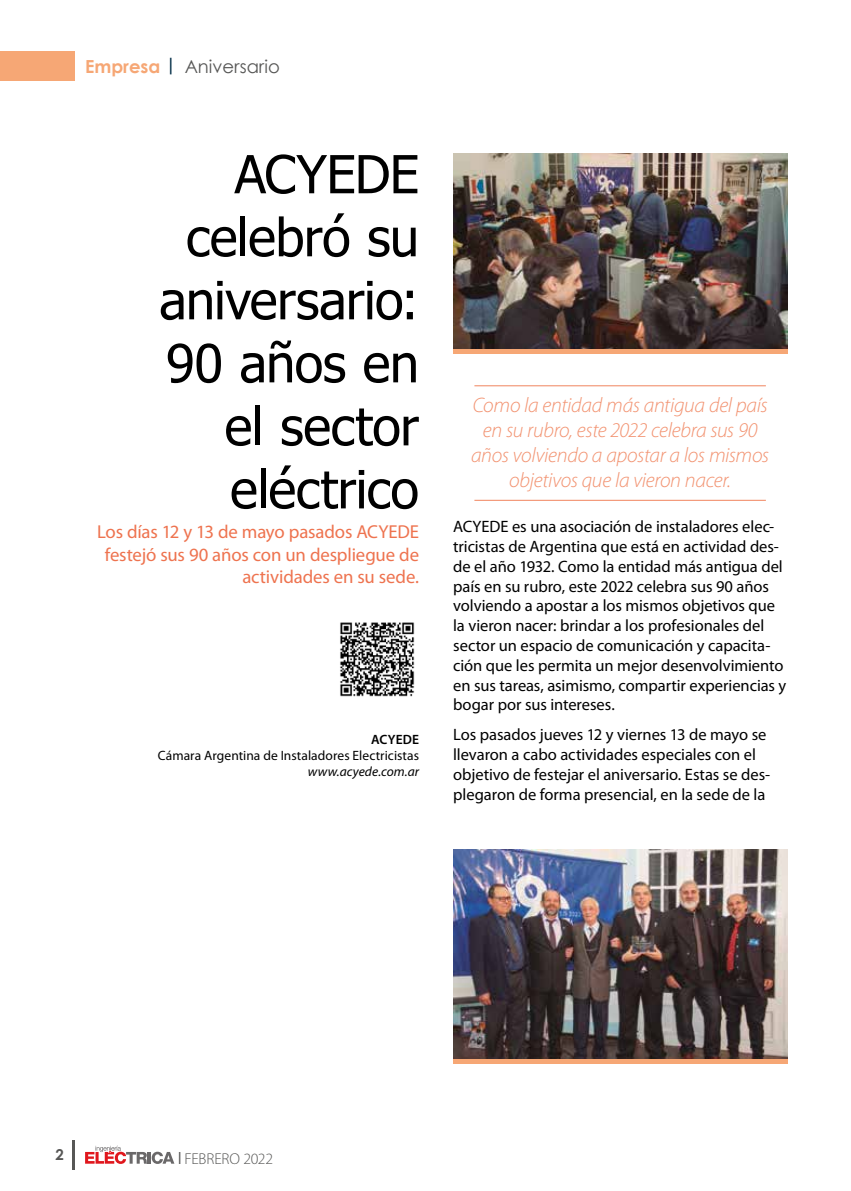
<style>
.page{position:relative;width:851px;height:1191px;background:#fff}
.page>*{position:absolute;margin:0;border:0;box-sizing:border-box;transform-origin:0 0}
.t1{font:52.5px/63px "Tahoma";letter-spacing:-.01em;color:#000;text-align:right}
.t2{font:italic 300 21px/25.2px "Myriad Pro";letter-spacing:-.015em;color:#f29270;text-align:center}
.t3{font:18.75px/22.5px "Myriad Pro";letter-spacing:-.01em;color:#ee734f;text-align:right}
.t4{font:18px "Century Gothic";color:#575756}
.t5{font:16.5px/19.8px "Myriad Pro";letter-spacing:-.005em;color:#000}
.t6{font:300 15.75px "Myriad Pro";letter-spacing:-.015em;color:#575756}
.t7{font:700 15px "Century Gothic";color:#575756}
.t8{font:13.5px "Myriad Pro";letter-spacing:.005em;color:#000}
.t9{font:italic 13.5px "Myriad Pro";letter-spacing:.005em;color:#000}
.t10{font:600 13.5px "Myriad Pro";letter-spacing:.01em;color:#000}
.s1{font-weight:700;color:#f6a775}
.s2{font-weight:700;color:#002c46}
</style>
<div class="page">
<hr style="left:72px;top:1140px;width:2px;height:29px;background:#575756">
<svg style="left:85px;top:1145px;width:89px;height:19px"></svg>
<div style="left:0;top:51px;width:74px;height:30px;background:#f6a775"></div>
<hr style="left:474px;top:385px;width:291px;height:1px;background:#f29270">
<hr style="left:474px;top:500px;width:291px;height:1px;background:#f29270">
<img style="left:340px;top:622px;width:75px;height:75px">
<img style="left:453px;top:153px;width:334px;height:196px">
<hr style="left:453px;top:349px;width:334px;height:4px;background:#f6a775">
<img style="left:453px;top:849px;width:334px;height:210px">
<hr style="left:453px;top:1059px;width:334px;height:4px;background:#f6a775">
<p class="t4" style="left:85px;top:54px;width:196px"><span class="s1">Empresa</span> <span class="s2">|</span> Aniversario</p>
<h1 class="t1" style="left:159px;top:140px;width:261px">ACYEDE celebró su aniversario:<br>90 años en el sector eléctrico</h1>
<p class="t3" style="left:97px;top:520px;width:323px">Los días 12 y 13 de mayo pasados ACYEDE festejó sus 90 años con un despliegue de actividades en su sede.</p>
<p class="t10" style="left:371px;top:732px;width:49px">ACYEDE</p>
<p class="t8" style="left:158px;top:747px;width:262px">Cámara Argentina de Instaladores Electricistas</p>
<p class="t9" style="left:308px;top:763px;width:113px">www.acyede.com.ar</p>
<p class="t2" style="left:471px;top:392px;width:299px">Como la entidad más antigua del país en su rubro, este 2022 celebra sus 90 años volviendo a apostar a los mismos objetivos que la vieron nacer.</p>
<p class="t5" style="left:453px;top:516px;width:334px">ACYEDE es una asociación de instaladores elec&shy;tricistas de Argentina que está en actividad des&shy;de el año 1932. Como la entidad más antigua del país en su rubro, este 2022 celebra sus 90 años volviendo a apostar a los mismos objetivos que la vieron nacer: brindar a los profesionales del sector un espacio de comunicación y capacita&shy;ción que les permita un mejor desenvolvimiento en sus tareas, asimismo, compartir experiencias y bogar por sus intereses.</p>
<p class="t5" style="left:453px;top:724px;width:318px">Los pasados jueves 12 y viernes 13 de mayo se llevaron a cabo actividades especiales con el objetivo de festejar el aniversario. Estas se des&shy;plegaron de forma presencial, en la sede de la</p>
<p class="t7" style="left:55px;top:1143px;width:10px">2</p>
<p class="t6" style="left:178px;top:1149px;width:96px"><sup>|</sup> FEBRERO 2022</p>
</div>
